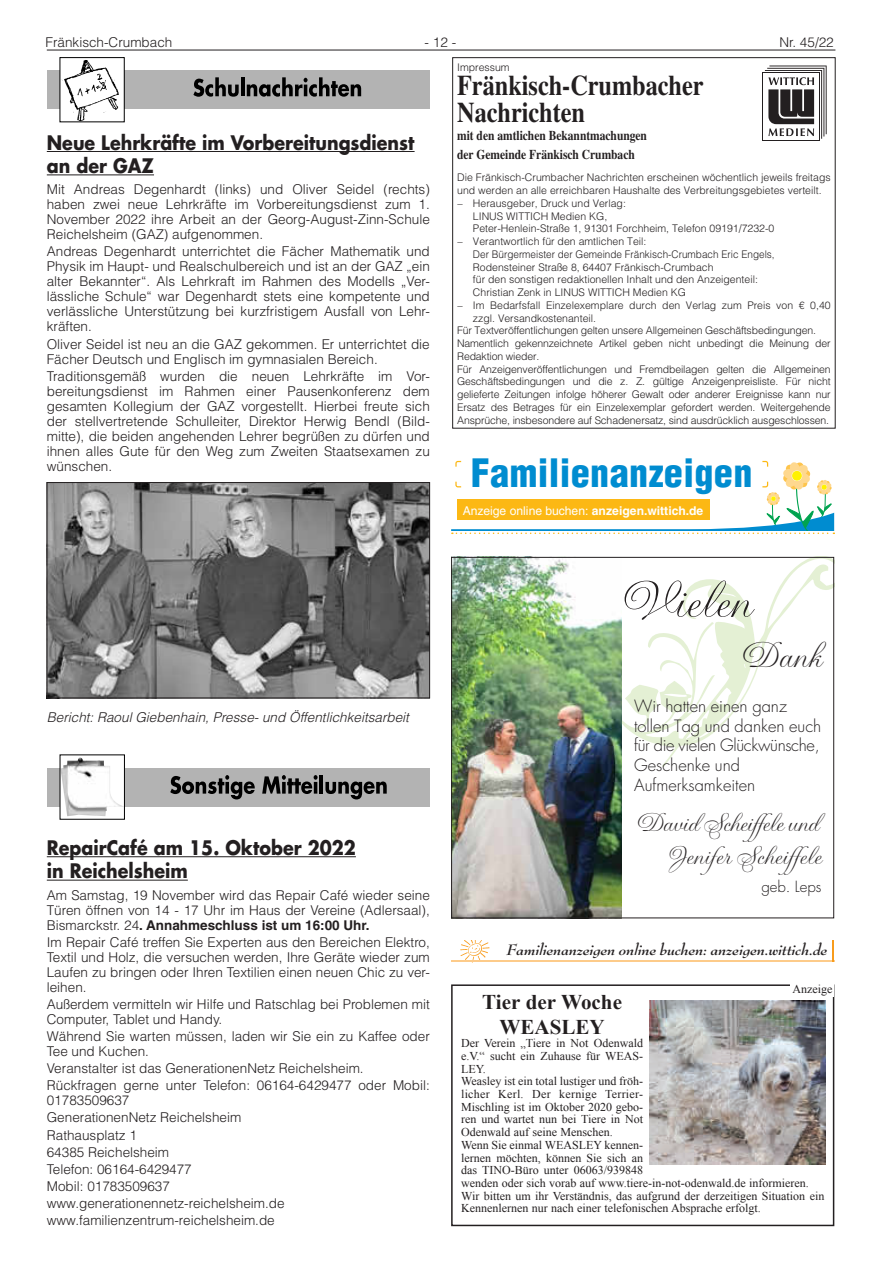
<style>
.page{position:relative;width:881px;height:1263px;background:#fff}
.page>*{position:absolute;margin:0;border:0;box-sizing:border-box;transform-origin:0 0}
.t1{font:54px "Gravura Plain";color:#231f20}
.t2{font:900 condensed 38.25px "Helvetica LT";letter-spacing:.01em;color:#008cd0}
.t3{font:37.5px "Gravura Plain";color:#231f20}
.t4{font:700 28.5px/27px "Times LT";color:#231f20;scale:.85 1}
.t5{font:27px/33px "Gravura Plain";letter-spacing:-.02em;color:#231f20;text-align:right}
.t6{font:700 21px/25.5px "Times New Roman";color:#231f20;text-align:center}
.t7{font:700 19.5px/23.4px "Futura LT";color:#231f20;scale:.9 1}
.t8{font:300 16.5px/19.5px "Futura LT";color:#231f20}
.t9{font:italic 700 16.5px "Bernhard Modern";color:#231f20}
.t10{font:300 15px "Futura LT";color:#231f20}
.t11{font:300 13.5px/15px "Helvetica LT";color:#231f20;text-align:justify}
.t12{font:700 13.5px/19.5px "Times LT";color:#231f20;scale:.85 1}
.t13{font:italic 300 13.5px "Helvetica LT";color:#231f20}
.t14{font:12.15px "Helvetica LT";color:#fff}
.t15{font:12px/12.8px "Times New Roman";color:#231f20}
.t16{font:300 10.5px/12.8px "Helvetica LT";color:#231f20}
.s1{font-weight:700}
</style>
<div class="page">
<hr style="left:47px;top:50px;width:788px;height:1px;background:#231f20">
<hr style="left:47px;top:151px;width:367px;height:1px;background:#231f20">
<hr style="left:47px;top:174px;width:107px;height:1px;background:#231f20">
<hr style="left:47px;top:856px;width:309px;height:1px;background:#231f20">
<hr style="left:47px;top:880px;width:141px;height:1px;background:#231f20">
<div style="left:47px;top:70px;width:382px;height:39px;background:#b3b3b3"></div>
<div style="left:60px;top:58px;width:64px;height:64px;background:#fff"></div>
<img style="left:64px;top:60px;width:55px;height:60px">
<svg style="left:193px;top:77px;width:45px;height:20px"></svg>
<hr style="left:241px;top:77px;width:3px;height:19px;background:#000">
<svg style="left:247px;top:77px;width:114px;height:20px"></svg>
<img style="left:49px;top:484px;width:378px;height:212px">
<div style="left:47px;top:482px;width:382px;height:216px;border:1px solid #231f20"></div>
<div style="left:47px;top:768px;width:382px;height:38px;background:#b3b3b3"></div>
<img style="left:62px;top:757px;width:61px;height:59px">
<svg style="left:170px;top:775px;width:84px;height:24px"></svg>
<svg style="left:262px;top:775px;width:55px;height:19px"></svg>
<hr style="left:319px;top:775px;width:4px;height:19px;background:#000">
<svg style="left:325px;top:781px;width:61px;height:18px"></svg>
<div style="left:452px;top:57px;width:383px;height:371px;border:1px solid #231f20"></div>
<div style="left:762px;top:72px;width:57px;height:69px;background:#231f20"></div>
<div style="left:763px;top:73px;width:55px;height:67px;background:#fff"></div>
<svg style="left:764px;top:66px;width:62px;height:73px"></svg>
<svg style="left:451px;top:461px;width:383px;height:73px"></svg>
<div style="left:457px;top:499px;width:251px;height:21px;background:#fcb814"></div>
<svg style="left:621px;top:559px;width:210px;height:208px"></svg>
<img style="left:453px;top:559px;width:168px;height:357px">
<div style="left:451px;top:557px;width:382px;height:361px;border:1px solid #231f20"></div>
<div style="left:451px;top:984px;width:382px;height:242px;border:1px solid #231f20"></div>
<div style="left:790px;top:984px;width:43px;height:12px;background:#fff"></div>
<img style="left:649px;top:1000px;width:176px;height:164px">
<img style="left:460px;top:941px;width:29px;height:19px">
<hr style="left:451px;top:960px;width:382px;height:2px;background:#fdcb8a">
<svg style="left:832px;top:941px;width:1px;height:21px"></svg>
<p class="t11" style="left:45px;top:34px;width:128px">Fränkisch-Crumbach</p>
<p class="t11" style="left:424px;top:34px;width:33px">- 12 -</p>
<p class="t11" style="left:779px;top:34px;width:56px">Nr. 45/22</p>
<h3 class="t7" style="left:47px;top:130px;width:410px">Neue Lehrkräfte im Vorbereitungsdienst an der GAZ</h3>
<p class="t11" style="left:47px;top:182px;width:384px">Mit Andreas Degenhardt (links) und Oliver Seidel (rechts) haben zwei neue Lehrkräfte im Vorbereitungsdienst zum 1.<br>November 2022 ihre Arbeit an der Georg-August-Zinn-Schule Reichelsheim (GAZ) aufgenommen.</p>
<p class="t11" style="left:47px;top:244px;width:384px">Andreas Degenhardt unterrichtet die Fächer Mathematik und Physik im Haupt- und Realschulbereich und ist an der GAZ „ein alter Bekannter“. Als Lehrkraft im Rahmen des Modells „Ver&shy;lässliche Schule“ war Degenhardt stets eine kompetente und verlässliche Unterstützung bei kurzfristigem Ausfall von Lehr&shy;kräften.</p>
<p class="t11" style="left:47px;top:336px;width:384px">Oliver Seidel ist neu an die GAZ gekommen. Er unterrichtet die<br>Fächer Deutsch und Englisch im gymnasialen Bereich.</p>
<p class="t11" style="left:47px;top:368px;width:384px">Traditionsgemäß wurden die neuen Lehrkräfte im Vor&shy;bereitungsdienst im Rahmen einer Pausenkonferenz dem gesamten Kollegium der GAZ vorgestellt. Hierbei freute sich der stellvertretende Schulleiter, Direktor Herwig Bendl (Bild&shy;mitte), die beiden angehenden Lehrer begrüßen zu dürfen und ihnen alles Gute für den Weg zum Zweiten Staatsexamen zu wünschen.</p>
<p class="t13" style="left:47px;top:708px;width:363px">Bericht: Raoul Giebenhain, Presse- und Öffentlichkeitsarbeit</p>
<h3 class="t7" style="left:47px;top:835px;width:345px">RepairCafé am 15. Oktober 2022 in Reichelsheim</h3>
<p class="t11" style="left:47px;top:887px;width:384px">Am Samstag, 19 November wird das Repair Café wieder seine Türen öffnen von 14 - 17 Uhr im Haus der Vereine (Adlersaal), Bismarckstr. 24<span class="s1">. Annahmeschluss ist um 16:00 Uhr.</span></p>
<p class="t11" style="left:47px;top:934px;width:384px">Im Repair Café treffen Sie Experten aus den Bereichen Elektro, Textil und Holz, die versuchen werden, Ihre Geräte wieder zum Laufen zu bringen oder Ihren Textilien einen neuen Chic zu ver&shy;leihen.</p>
<p class="t11" style="left:47px;top:996px;width:384px">Außerdem vermitteln wir Hilfe und Ratschlag bei Problemen mit<br>Computer, Tablet und Handy.</p>
<p class="t11" style="left:47px;top:1028px;width:384px">Während Sie warten müssen, laden wir Sie ein zu Kaffee oder<br>Tee und Kuchen.</p>
<p class="t11" style="left:47px;top:1060px;width:384px;line-height:17.1px">Veranstalter ist das GenerationenNetz Reichelsheim.<br>Rückfragen gerne unter Telefon: 06164-6429477 oder Mobil:</p>
<p class="t11" style="left:47px;top:1092px;width:239px;line-height:17.1px;text-align:left">01783509637<br>GenerationenNetz Reichelsheim<br>Rathausplatz 1<br>64385 Reichelsheim<br>Telefon: 06164-6429477<br>Mobil: 01783509637 www.generationennetz-reichelsheim.de www.familienzentrum-reichelsheim.de</p>
<p class="t16" style="left:457px;top:60px;width:54px">Impressum</p>
<h3 class="t4" style="left:457px;top:71px;width:291px">Fränkisch-Crumbacher<br>Nachrichten</h3>
<p class="t12" style="left:457px;top:125px;width:225px">mit den amtlichen Bekanntmachungen der Gemeinde Fränkisch Crumbach</p>
<p class="t16" style="left:457px;top:171px;width:375px">Die Fränkisch-Crumbacher Nachrichten erscheinen wöchentlich jeweils freitags und werden an alle erreichbaren Haushalte des Verbreitungsgebietes verteilt.</p>
<p class="t16" style="left:473px;top:197px;width:303px;text-indent:-16px">– Herausgeber, Druck und Verlag:<br>LINUS WITTICH Medien KG,<br>Peter-Henlein-Straße 1, 91301 Forchheim, Telefon 09191/7232-0</p>
<p class="t16" style="left:472px;top:235px;width:303px;text-indent:-16px">– Verantwortlich für den amtlichen Teil:<br>Der Bürgermeister der Gemeinde Fränkisch-Crumbach Eric Engels, Rodensteiner Straße 8, 64407 Fränkisch-Crumbach<br>für den sonstigen redaktionellen Inhalt und den Anzeigenteil:<br>Christian Zenk in LINUS WITTICH Medien KG</p>
<p class="t16" style="left:457px;top:299px;width:374px">– Im Bedarfsfall Einzelexemplare durch den Verlag zum Preis von € 0,40</p>
<p class="t16" style="left:472px;top:311px;width:125px">zzgl. Versandkostenanteil.</p>
<p class="t16" style="left:457px;top:324px;width:360px">Für Textveröffentlichungen gelten unsere Allgemeinen Geschäftsbedingungen.</p>
<p class="t16" style="left:457px;top:337px;width:375px">Namentlich gekennzeichnete Artikel geben nicht unbedingt die Meinung der</p>
<p class="t16" style="left:457px;top:350px;width:84px">Redaktion wieder.</p>
<p class="t16" style="left:457px;top:362px;width:375px">Für Anzeigenveröffentlichungen und Fremdbeilagen gelten die Allgemeinen</p>
<p class="t16" style="left:457px;top:375px;width:375px">Geschäftsbedingungen und die z. Z. gültige Anzeigenpreisliste. Für nicht</p>
<p class="t16" style="left:457px;top:388px;width:375px">gelieferte Zeitungen infolge höherer Gewalt oder anderer Ereignisse kann nur</p>
<p class="t16" style="left:457px;top:401px;width:375px">Ersatz des Betrages für ein Einzelexemplar gefordert werden. Weitergehende</p>
<p class="t16" style="left:457px;top:413px;width:373px">Ansprüche, insbesondere auf Schadenersatz, sind ausdrücklich ausgeschlossen.</p>
<h2 class="t2" style="left:470px;top:449px;width:283px">Familienanzeigen</h2>
<p class="t14" style="left:462px;top:503px;width:242px">Anzeige online buchen: <span class="s1">anzeigen.wittich.de</span></p>
<h1 class="t1" style="left:616px;top:567px;width:136px">Vielen</h1>
<h3 class="t3" style="left:737px;top:632px;width:85px">Dank</h3>
<p class="t8" style="left:634px;top:697px;width:189px">Wir hatten einen ganz tollen Tag und danken euch für die vielen Glückwünsche,<br>Geschenke und<br>Aufmerksamkeiten</p>
<h3 class="t5" style="left:634px;top:805px;width:189px">David Scheiffele und<br>Jenifer Scheiffele</h3>
<p class="t10" style="left:761px;top:877px;width:61px">geb. Leps</p>
<p class="t9" style="left:506px;top:940px;width:322px">Familienanzeigen online buchen: anzeigen.wittich.de</p>
<p class="t15" style="left:792px;top:982px;width:41px">Anzeige</p>
<h3 class="t6" style="left:482px;top:989px;width:141px">Tier der Woche<br>WEASLEY</h3>
<p class="t15" style="left:461px;top:1036px;width:364px">Der Verein „Tiere in Not Odenwald<br>e.V.“ sucht ein Zuhause für WEAS-<br>LEY.<br>Weasley ist ein total lustiger und fröh-<br>licher Kerl. Der kernige Terrier-<br>Mischling ist im Oktober 2020 gebo-<br>ren und wartet nun bei Tiere in Not<br>Odenwald auf seine Menschen.<br>Wenn Sie einmal WEASLEY kennen-<br>lernen möchten, können Sie sich an<br>das TINO-Büro unter 06063/939848<br>wenden oder sich vorab auf www.tiere-in-not-odenwald.de informieren.<br>Wir bitten um ihr Verständnis, das aufgrund der derzeitigen Situation ein Kennenlernen nur nach einer telefonischen Absprache erfolgt.</p>
</div>
